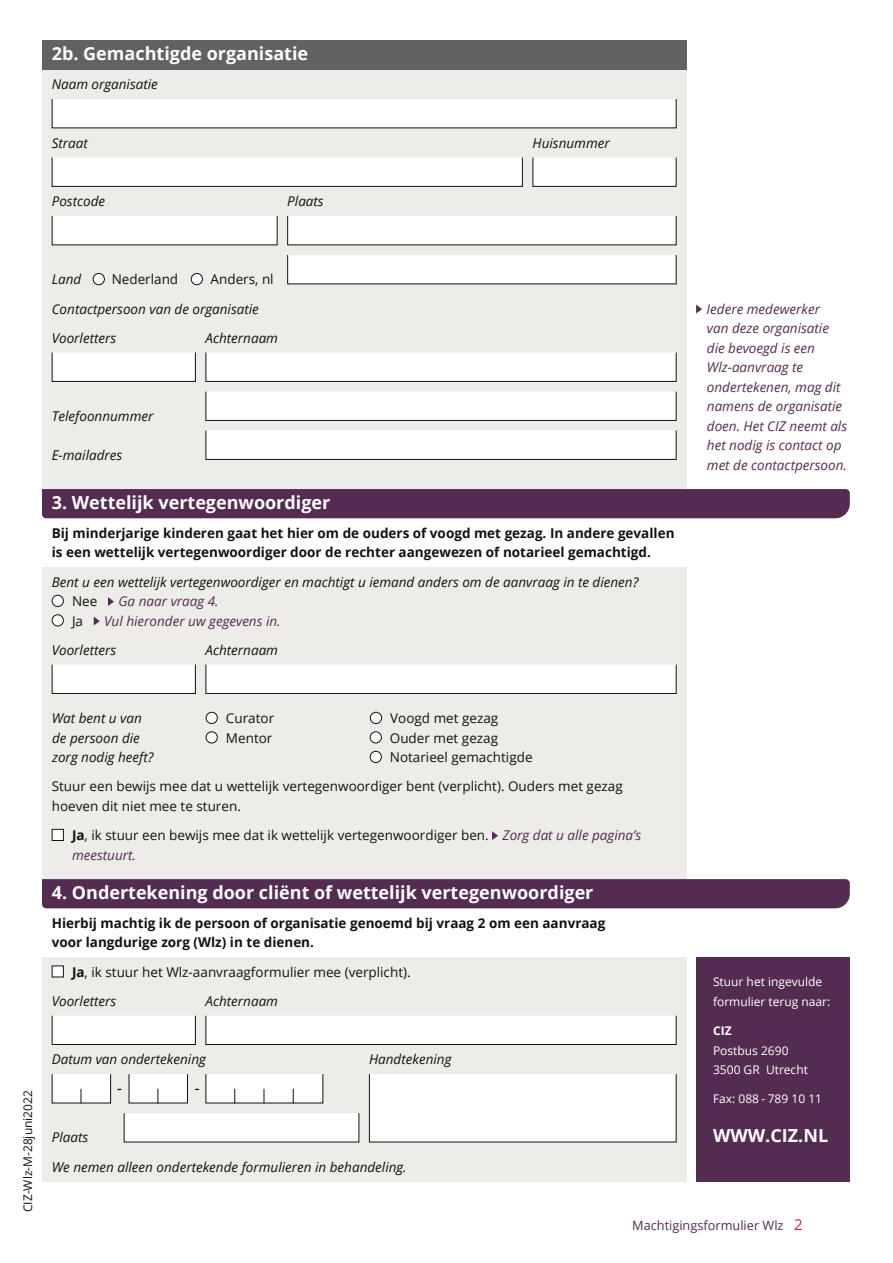
<style>
.page{position:relative;width:893px;height:1263px;background:#fff}
.page>*{position:absolute;margin:0;border:0;box-sizing:border-box;transform-origin:0 0}
.Sectie_01{font:700 18px "Open Sans";color:#fff}
.Sectie_02{font:700 18px "Open Sans";color:#fff}
.t1{font:16.5px "Open Sans";color:#121212}
.Vraag_01{font:italic 13.5px/19.5px "Open Sans";color:#121212}
.Antwoord_01{font:13.5px/19.5px "Open Sans";color:#121212}
.Intro_01{font:700 13.5px/19.5px "Open Sans";color:#121212}
.Instructie_01{font:italic 13.5px/19.5px "Open Sans";color:#552c51}
.Antwoord_01-2{font:italic 13.5px "Open Sans";color:#552c51}
.t2{font:12.75px "Open Sans";color:#552c51}
.t3{font:12px/19.5px "Open Sans";color:#fff}
.t4{font:12px "Open Sans";color:#121212}
.s1{font-weight:700}
.s2{font-size:15px;color:#d0213c}
</style>
<div class="page">
<div style="left:42px;top:70px;width:644px;height:419px;background:#edece8"></div>
<div style="left:42px;top:567px;width:644px;height:312px;background:#edece8"></div>
<div style="left:42px;top:957px;width:644px;height:224px;background:#edece8"></div>
<div style="left:696px;top:957px;width:154px;height:224px;background:#552c51"></div>
<svg style="left:51px;top:99px;width:626px;height:30px;background:#f6f6f5"></svg>
<svg style="left:51px;top:216px;width:227px;height:30px;background:#f4f4f4"></svg>
<svg style="left:51px;top:352px;width:145px;height:30px;background:#f3f3f3"></svg>
<svg style="left:51px;top:664px;width:145px;height:30px;background:#f3f3f3"></svg>
<svg style="left:205px;top:352px;width:472px;height:30px;background:#f5f5f5"></svg>
<svg style="left:205px;top:664px;width:472px;height:30px;background:#f5f5f5"></svg>
<svg style="left:205px;top:391px;width:472px;height:30px;background:#f5f5f5"></svg>
<svg style="left:205px;top:430px;width:472px;height:30px;background:#f5f5f5"></svg>
<svg style="left:51px;top:157px;width:472px;height:30px;background:#f5f5f5"></svg>
<svg style="left:532px;top:157px;width:145px;height:30px;background:#f3f3f3"></svg>
<svg style="left:287px;top:216px;width:390px;height:30px;background:#f5f5f5"></svg>
<svg style="left:287px;top:255px;width:390px;height:30px;background:#f5f5f5"></svg>
<div style="left:191px;top:273px;width:11px;height:12px;background:#fff;border-radius:50%"></div>
<div style="left:191px;top:273px;width:12px;height:12px;border:1px solid #121212;border-radius:50%"></div>
<div style="left:93px;top:273px;width:11px;height:12px;background:#fff;border-radius:50%"></div>
<div style="left:93px;top:273px;width:12px;height:12px;border:1px solid #121212;border-radius:50%"></div>
<div style="left:52px;top:595px;width:11px;height:11px;background:#fff;border-radius:50%"></div>
<div style="left:52px;top:595px;width:12px;height:12px;border:1px solid #121212;border-radius:50%"></div>
<div style="left:206px;top:712px;width:11px;height:11px;background:#fff;border-radius:50%"></div>
<div style="left:206px;top:712px;width:12px;height:12px;border:1px solid #121212;border-radius:50%"></div>
<div style="left:52px;top:829px;width:11px;height:11px;background:#fff"></div>
<div style="left:52px;top:829px;width:12px;height:12px;border:1px solid #121212"></div>
<div style="left:52px;top:966px;width:11px;height:11px;background:#fff"></div>
<div style="left:52px;top:965px;width:12px;height:12px;border:1px solid #121212"></div>
<div style="left:370px;top:732px;width:11px;height:11px;background:#fff;border-radius:50%"></div>
<div style="left:370px;top:731px;width:12px;height:12px;border:1px solid #121212;border-radius:50%"></div>
<div style="left:52px;top:615px;width:11px;height:11px;background:#fff;border-radius:50%"></div>
<div style="left:52px;top:614px;width:12px;height:12px;border:1px solid #121212;border-radius:50%"></div>
<div style="left:206px;top:732px;width:11px;height:11px;background:#fff;border-radius:50%"></div>
<div style="left:206px;top:731px;width:12px;height:12px;border:1px solid #121212;border-radius:50%"></div>
<div style="left:370px;top:751px;width:11px;height:11px;background:#fff;border-radius:50%"></div>
<div style="left:370px;top:751px;width:12px;height:12px;border:1px solid #121212;border-radius:50%"></div>
<div style="left:370px;top:712px;width:12px;height:11px;background:#fff;border-radius:50%"></div>
<div style="left:370px;top:712px;width:12px;height:12px;border:1px solid #121212;border-radius:50%"></div>
<svg style="left:123px;top:1113px;width:237px;height:30px;background:#f4f4f4"></svg>
<div style="left:369px;top:1074px;width:308px;height:69px;background:#fff"></div>
<svg style="left:51px;top:1074px;width:60px;height:30px;background:#ededed"></svg>
<svg style="left:128px;top:1074px;width:60px;height:30px;background:#ededed"></svg>
<svg style="left:205px;top:1074px;width:119px;height:30px;background:#efefef"></svg>
<svg style="left:51px;top:1015px;width:145px;height:30px;background:#f3f3f3"></svg>
<svg style="left:205px;top:1015px;width:472px;height:30px;background:#f5f5f5"></svg>
<div style="left:42px;top:40px;width:644px;height:30px;background:#606362"></div>
<svg style="left:696px;top:305px;width:6px;height:9px"></svg>
<div style="left:42px;top:489px;width:808px;height:29px;background:#552c51"></div>
<svg style="left:108px;top:597px;width:6px;height:9px"></svg>
<svg style="left:94px;top:617px;width:6px;height:9px"></svg>
<svg style="left:492px;top:831px;width:6px;height:9px"></svg>
<div style="left:42px;top:879px;width:808px;height:29px;background:#552c51"></div>
<h3 class="Sectie_02" style="left:52px;top:41px;width:258px">2b. Gemachtigde organisatie</h3>
<p class="Vraag_01" style="left:52px;top:74px;width:108px">Naam organisatie</p>
<p class="Vraag_01" style="left:52px;top:133px;width:38px">Straat</p>
<p class="Vraag_01" style="left:532px;top:133px;width:79px">Huisnummer</p>
<p class="Vraag_01" style="left:52px;top:191px;width:55px">Postcode</p>
<p class="Vraag_01" style="left:287px;top:191px;width:38px">Plaats</p>
<p class="Vraag_01" style="left:52px;top:269px;width:31px">Land</p>
<p class="Antwoord_01" style="left:112px;top:269px;width:68px">Nederland</p>
<p class="Antwoord_01" style="left:211px;top:269px;width:65px">Anders, nl</p>
<p class="Vraag_01" style="left:52px;top:298px;width:209px">Contactpersoon van de organisatie</p>
<p class="Instructie_01" style="left:706px;top:298px;width:142px">Iedere medewerker<br>van deze organisatie die bevoegd is een<br>Wlz-aanvraag te ondertekenen, mag dit namens de organisatie doen. Het CIZ neemt als het nodig is contact op met de contactpersoon.</p>
<p class="Vraag_01" style="left:52px;top:328px;width:66px">Voorletters</p>
<p class="Vraag_01" style="left:205px;top:328px;width:74px">Achternaam</p>
<p class="Vraag_01" style="left:52px;top:406px;width:103px">Telefoonnummer</p>
<p class="Vraag_01" style="left:52px;top:445px;width:72px">E-mailadres</p>
<h2 class="Sectie_01" style="left:52px;top:489px;width:280px">3. Wettelijk vertegenwoordiger</h2>
<p class="Intro_01" style="left:52px;top:523px;width:624px">Bij minderjarige kinderen gaat het hier om de ouders of voogd met gezag. In andere gevallen is een wettelijk vertegenwoordiger door de rechter aangewezen of notarieel gemachtigd.</p>
<p class="Vraag_01" style="left:52px;top:571px;width:588px">Bent u een wettelijk vertegenwoordiger en machtigt u iemand anders om de aanvraag in te dienen?</p>
<p class="Antwoord_01" style="left:72px;top:591px;width:27px">Nee</p>
<p class="Antwoord_01-2" style="left:118px;top:592px;width:102px">Ga naar vraag 4.</p>
<p class="Antwoord_01" style="left:72px;top:611px;width:13px">Ja</p>
<p class="Antwoord_01-2" style="left:104px;top:611px;width:178px">Vul hieronder uw gegevens in.</p>
<p class="Vraag_01" style="left:52px;top:640px;width:66px">Voorletters</p>
<p class="Vraag_01" style="left:205px;top:640px;width:74px">Achternaam</p>
<p class="t4" style="left:20px;top:1212px;width:123px;rotate:-90deg">CIZ-Wlz-M-28juni2022</p>
<p class="Antwoord_01" style="left:390px;top:708px;width:110px">Voogd met gezag</p>
<p class="Antwoord_01" style="left:390px;top:728px;width:110px">Ouder met gezag</p>
<p class="Antwoord_01" style="left:390px;top:747px;width:144px">Notarieel gemachtigde</p>
<p class="Antwoord_01" style="left:52px;top:776px;width:573px">Stuur een bewijs mee dat u wettelijk vertegenwoordiger bent (verplicht). Ouders met gezag hoeven dit niet mee te sturen.</p>
<p class="Antwoord_01" style="left:72px;top:825px;width:418px"><span class="s1">Ja</span>, ik stuur een bewijs mee dat ik wettelijk vertegenwoordiger ben.</p>
<p class="Antwoord_01-2" style="left:502px;top:826px;width:140px">Zorg dat u alle pagina’s</p>
<p class="Antwoord_01-2" style="left:72px;top:845px;width:65px">meestuurt.</p>
<h2 class="Sectie_01" style="left:52px;top:879px;width:543px">4. Ondertekening door cliënt of wettelijk vertegenwoordiger</h2>
<p class="Intro_01" style="left:52px;top:913px;width:555px">Hierbij machtig ik de persoon of organisatie genoemd bij vraag 2 om een aanvraag voor langdurige zorg (Wlz) in te dienen.</p>
<p class="Antwoord_01" style="left:72px;top:962px;width:340px"><span class="s1">Ja</span>, ik stuur het Wlz-aanvraagformulier mee (verplicht).</p>
<p class="Vraag_01" style="left:52px;top:991px;width:66px">Voorletters</p>
<p class="Vraag_01" style="left:205px;top:991px;width:74px">Achternaam</p>
<p class="Vraag_01" style="left:52px;top:708px;width:103px">Wat bent u van de persoon die zorg nodig heeft?</p>
<p class="Antwoord_01" style="left:226px;top:708px;width:50px">Curator</p>
<p class="Antwoord_01" style="left:226px;top:728px;width:48px">Mentor</p>
<p class="Vraag_01" style="left:52px;top:1049px;width:156px">Datum van ondertekening</p>
<p class="t1" style="left:117px;top:1077px;width:7px">-</p>
<p class="t1" style="left:194px;top:1077px;width:7px">-</p>
<p class="Vraag_01" style="left:369px;top:1049px;width:84px">Handtekening</p>
<p class="Vraag_01" style="left:52px;top:1127px;width:38px">Plaats</p>
<p class="Vraag_01" style="left:52px;top:1156px;width:356px">We nemen alleen ondertekende formulieren in behandeling.</p>
<p class="t3" style="left:713px;top:972px;width:119px">Stuur het ingevulde formulier terug naar:</p>
<p class="t3" style="left:713px;top:1021px;width:96px"><span class="s1">CIZ<br></span>Postbus 2690<br>3500 GR Utrecht</p>
<p class="t3" style="left:713px;top:1089px;width:111px">Fax: 088 - 789 10 11</p>
<p class="Sectie_01" style="left:713px;top:1123px;width:117px">WWW.CIZ.NL</p>
<p class="t2" style="left:632px;top:1217px;width:172px">Machtigingsformulier Wlz <span class="s2">2</span></p>
</div>
